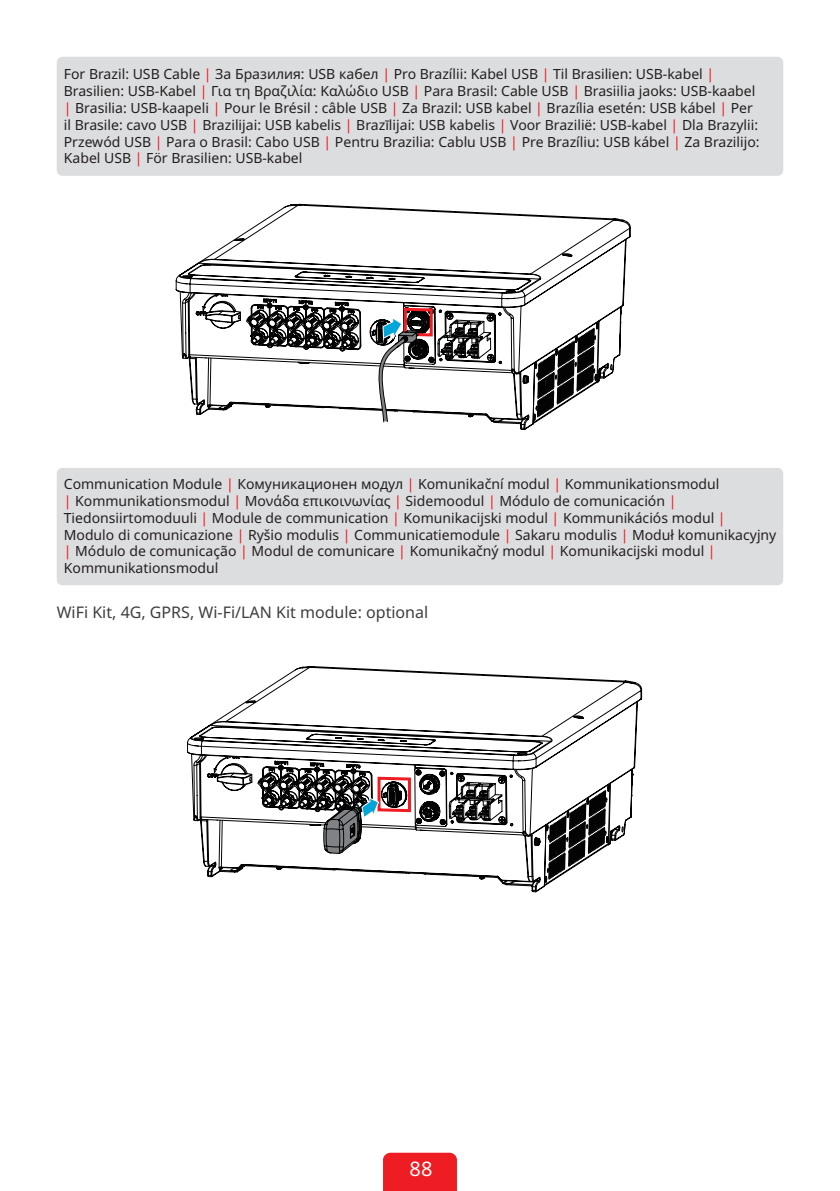
<style>
.page{position:relative;width:840px;height:1191px;background:#fff}
.page>*{position:absolute;margin:0;border:0;box-sizing:border-box;transform-origin:0 0}
.t1{font:20px "Noto Sans";color:#fff}
.t2{font:16px "Noto Sans";color:#3e3e3f}
.节{font:14px/16.8px "Noto Sans";color:#231f20}
.s1{color:#ee1d23}
</style>
<div class="page">
<div style="left:383px;top:1152px;width:73px;height:39px;background:#ee1d23"></div>
<div style="left:57px;top:57px;width:725px;height:119px;background:#dcdddf;border-radius:6px"></div>
<div style="left:57px;top:468px;width:725px;height:117px;background:#dcdddf;border-radius:6px"></div>
<svg style="left:175px;top:204px;width:455px;height:88px"></svg>
<svg style="left:179px;top:236px;width:450px;height:123px"></svg>
<svg style="left:188px;top:264px;width:433px;height:160px"></svg>
<svg style="left:187px;top:666px;width:454px;height:89px"></svg>
<svg style="left:191px;top:698px;width:450px;height:124px"></svg>
<svg style="left:199px;top:726px;width:434px;height:160px"></svg>
<p class="节" style="left:64px;top:66px;width:697px">For Brazil: USB Cable <span class="s1">|</span> За Бразилия: USB кабел <span class="s1">|</span> Pro Brazílii: Kabel USB <span class="s1">|</span> Til Brasilien: USB-kabel <span class="s1">| </span>Brasilien: USB-Kabel <span class="s1">|</span> Για τη Βραζιλία: Καλώδιο USB <span class="s1">|</span> Para Brasil: Cable USB <span class="s1">|</span> Brasiilia jaoks: USB-kaabel <span class="s1">|</span> Brasilia: USB-kaapeli <span class="s1">|</span> Pour le Brésil : câble USB <span class="s1">|</span> Za Brazil: USB kabel <span class="s1">|</span> Brazília esetén: USB kábel <span class="s1">|</span> Per il Brasile: cavo USB <span class="s1">|</span> Brazilijai: USB kabelis <span class="s1">|</span> Brazīlijai: USB kabelis <span class="s1">|</span> Voor Brazilië: USB-kabel <span class="s1">|</span> Dla Brazylii:<br>Przewód USB <span class="s1">|</span> Para o Brasil: Cabo USB <span class="s1">|</span> Pentru Brazilia: Cablu USB <span class="s1">|</span> Pre Brazíliu: USB kábel <span class="s1">|</span> Za Brazilijo:<br>Kabel USB <span class="s1">|</span> För Brasilien: USB-kabel</p>
<p class="节" style="left:64px;top:476px;width:713px">Communication Module <span class="s1">|</span> Комуникационен модул <span class="s1">|</span> Komunikační modul <span class="s1">|</span> Kommunikationsmodul<br><span class="s1">|</span> Kommunikationsmodul <span class="s1">|</span> Μονάδα επικοινωνίας <span class="s1">|</span> Sidemoodul <span class="s1">|</span> Módulo de comunicación <span class="s1">| </span>Tiedonsiirtomoduuli <span class="s1">|</span> Module de communication <span class="s1">|</span> Komunikacijski modul <span class="s1">|</span> Kommunikációs modul <span class="s1">| </span>Modulo di comunicazione <span class="s1">|</span> Ryšio modulis <span class="s1">|</span> Communicatiemodule <span class="s1">|</span> Sakaru modulis <span class="s1">|</span> Moduł komunikacyjny <span class="s1">|</span> Módulo de comunicação <span class="s1">|</span> Modul de comunicare <span class="s1">|</span> Komunikačný modul <span class="s1">|</span> Komunikacijski modul <span class="s1">| </span>Kommunikationsmodul</p>
<p class="t2" style="left:57px;top:601px;width:373px">WiFi Kit, 4G, GPRS, Wi-Fi/LAN Kit module: optional</p>
<h1 class="t1" style="left:409px;top:1154px;width:24px">88</h1>
</div>
